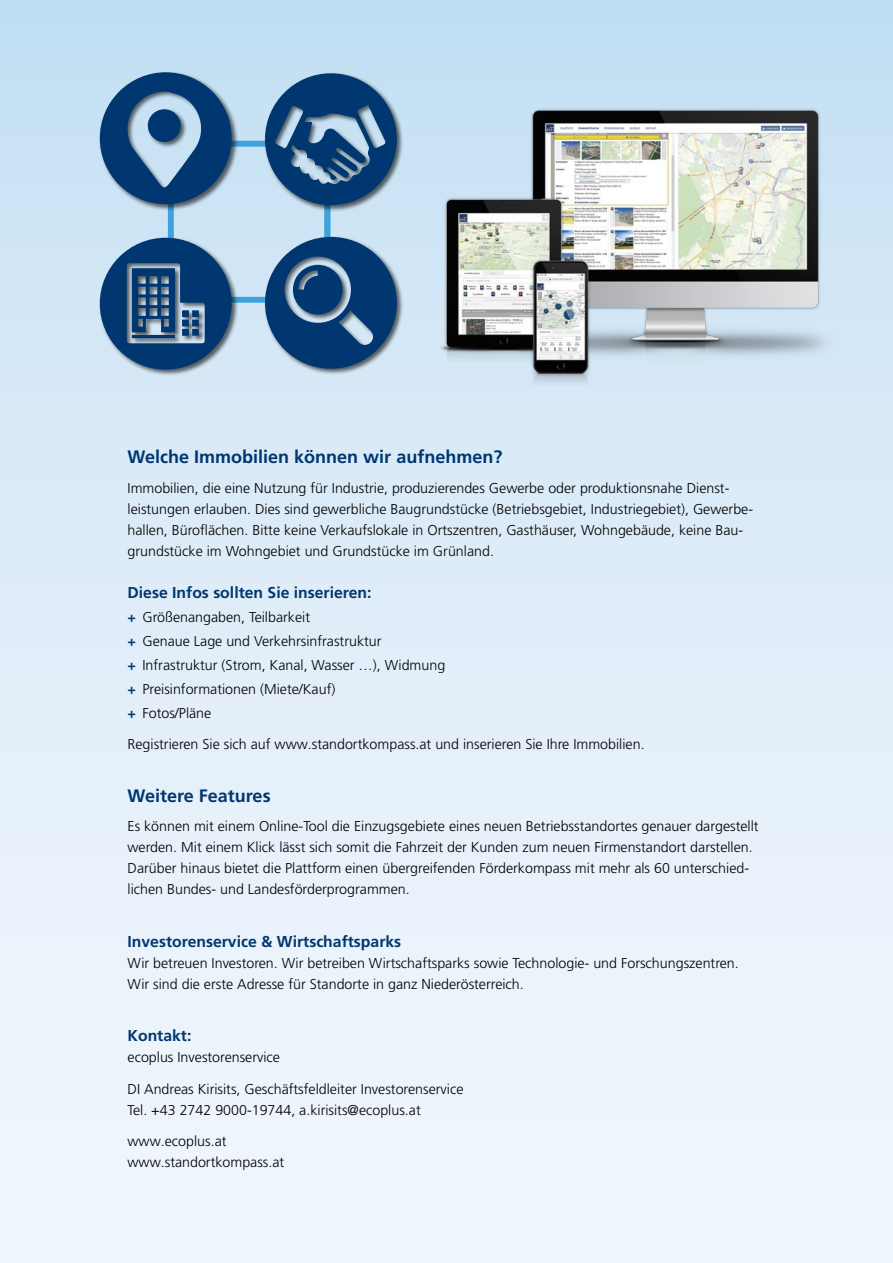
<style>
.page{position:relative;width:893px;height:1263px;background:#fff}
.page>*{position:absolute;margin:0;border:0;box-sizing:border-box;transform-origin:0 0}
.H1-Zwischenüberschri{font:700 18px "Frutiger LT Std";color:#003770}
.H2-_Zwischenüberschr{font:700 15.75px "Frutiger LT Std";color:#003770}
.P-Text{font:300 14.25px/21px "Frutiger LT Pro";color:#000}
.s1{font-weight:700;color:#003770}
</style>
<div class="page">
<div style="left:0;top:0;width:893px;height:1263px;background:linear-gradient(to bottom,#c6e1f3,#f6f8fd)"></div>
<img style="left:397px;top:104px;width:456px;height:310px">
<div style="left:220px;top:297px;width:50px;height:6px;background:#3ea3dc"></div>
<div style="left:213px;top:141px;width:57px;height:6px;background:#3ea3dc"></div>
<div style="left:168px;top:192px;width:6px;height:58px;background:#3ea3dc"></div>
<div style="left:99px;top:71px;width:139px;height:140px;background:#000;opacity:.6"></div>
<svg style="left:100px;top:72px;width:132px;height:132px;background:#527ba2"></svg>
<div style="left:324px;top:193px;width:7px;height:58px;background:#3ea3dc"></div>
<div style="left:264px;top:236px;width:139px;height:139px;background:#000;opacity:.6"></div>
<svg style="left:265px;top:237px;width:132px;height:132px;background:#406a94"></svg>
<div style="left:99px;top:237px;width:139px;height:139px;background:#000;opacity:.6"></div>
<svg style="left:100px;top:238px;width:132px;height:132px;background:#436b93"></svg>
<div style="left:264px;top:72px;width:139px;height:140px;background:#000;opacity:.6"></div>
<svg style="left:265px;top:73px;width:132px;height:132px;background:#49739b"></svg>
<h1 class="H1-Zwischenüberschri" style="left:128px;top:446px;width:376px">Welche Immobilien können wir aufnehmen?</h1>
<p class="P-Text" style="left:128px;top:477px;width:627px">Immobilien, die eine Nutzung für Industrie, produzierendes Gewerbe oder produktionsnahe Dienst&shy;leistungen erlauben. Dies sind gewerbliche Baugrundstücke (Betriebsgebiet, Industriegebiet), Gewerbe&shy;hallen, Büroflächen. Bitte keine Verkaufslokale in Ortszentren, Gasthäuser, Wohngebäude, keine Bau&shy;grundstücke im Wohngebiet und Grundstücke im Grünland.</p>
<h2 class="H2-_Zwischenüberschr" style="left:128px;top:583px;width:245px">Diese Infos sollten Sie inserieren:</h2>
<p class="P-Text" style="left:128px;top:606px;width:184px"><span class="s1">+</span> Größenangaben, Teilbarkeit</p>
<p class="P-Text" style="left:128px;top:630px;width:255px"><span class="s1">+</span> Genaue Lage und Verkehrsinfrastruktur</p>
<p class="P-Text" style="left:128px;top:654px;width:319px"><span class="s1">+</span> Infrastruktur (Strom, Kanal, Wasser …), Widmung</p>
<p class="P-Text" style="left:128px;top:678px;width:209px"><span class="s1">+</span> Preisinformationen (Miete/Kauf)</p>
<p class="P-Text" style="left:128px;top:702px;width:85px"><span class="s1">+</span> Fotos/Pläne</p>
<p class="P-Text" style="left:128px;top:734px;width:519px">Registrieren Sie sich auf www.standortkompass.at und inserieren Sie Ihre Immobilien.</p>
<h1 class="H1-Zwischenüberschri" style="left:128px;top:785px;width:145px">Weitere Features</h1>
<p class="P-Text" style="left:128px;top:816px;width:633px">Es können mit einem Online-Tool die Einzugsgebiete eines neuen Betriebsstandortes genauer dargestellt werden. Mit einem Klick lässt sich somit die Fahrzeit der Kunden zum neuen Firmenstandort darstellen.<br>Darüber hinaus bietet die Plattform einen übergreifenden Förderkompass mit mehr als 60 unterschied&shy;lichen Bundes- und Landesförderprogrammen.</p>
<h2 class="H2-_Zwischenüberschr" style="left:128px;top:932px;width:275px">Investorenservice &amp; Wirtschaftsparks</h2>
<p class="P-Text" style="left:128px;top:952px;width:613px">Wir betreuen Investoren. Wir betreiben Wirtschaftsparks sowie Technologie- und Forschungszentren.<br>Wir sind die erste Adresse für Standorte in ganz Niederösterreich.</p>
<h2 class="H2-_Zwischenüberschr" style="left:128px;top:1026px;width:65px">Kontakt:</h2>
<p class="P-Text" style="left:128px;top:1047px;width:154px">ecoplus Investorenservice</p>
<p class="P-Text" style="left:128px;top:1078px;width:337px">DI Andreas Kirisits, Geschäftsfeldleiter Investorenservice</p>
<p class="P-Text" style="left:128px;top:1099px;width:295px">Tel. +43 2742 9000-19744, a.kirisits@ecoplus.at</p>
<p class="P-Text" style="left:128px;top:1131px;width:100px">www.ecoplus.at</p>
<p class="P-Text" style="left:128px;top:1152px;width:158px">www.standortkompass.at</p>
</div>
